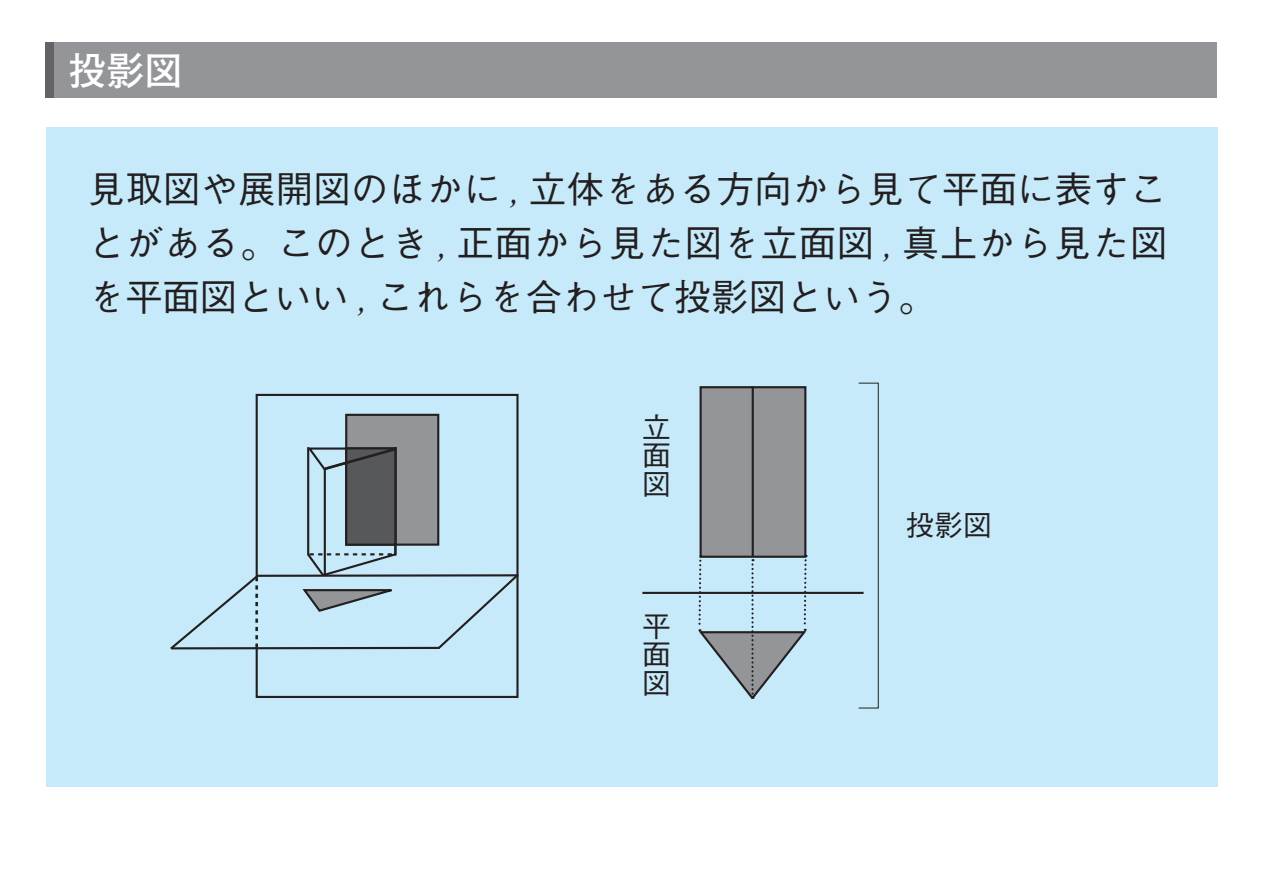
<style>
.page{position:relative;width:1263px;height:893px;background:#fff}
.page>*{position:absolute;margin:0;border:0;box-sizing:border-box;transform-origin:0 0}
.t1{font:700 38.25px "Futo Go B101";color:#fff}
.t2{font:500 37.2px/54.2px "Gothic BBB";letter-spacing:.02em;color:#231f20;text-align:justify}
.t3{font:500 28.65px/28.7px "Gothic BBB";color:#231f20;text-align:justify}
.s1{font-family:"Times New Roman";font-weight:400;font-style:italic}
</style>
<div class="page">
<div style="left:46px;top:43px;width:1171px;height:55px;background:#939598"></div>
<div style="left:46px;top:43px;width:8px;height:55px;background:#636366"></div>
<div style="left:46px;top:128px;width:1171px;height:659px;background:#c6eafa"></div>
<div style="left:701px;top:387px;width:104px;height:170px;background:#939598"></div>
<div style="left:699px;top:386px;width:107px;height:172px;border:2px solid #231f20"></div>
<hr style="left:752px;top:386px;width:2px;height:171px;background:#231f20">
<svg style="left:696px;top:555px;width:112px;height:144px"></svg>
<svg style="left:255px;top:393px;width:264px;height:305px"></svg>
<svg style="left:170px;top:413px;width:349px;height:239px"></svg>
<hr style="left:642px;top:592px;width:221px;height:2px;background:#231f20">
<div style="left:858px;top:383px;width:21px;height:325px;border:1px solid #231f20"></div>
<p class="t1" style="left:68px;top:48px;width:116px">投影図</p>
<p class="t2" style="left:88px;top:163px;width:1080px">見取図や展開図のほかに <span class="s1">,</span> 立体をある方向から見て平面に表すことがある。このとき <span class="s1">,</span> 正面から見た図を立面図 <span class="s1">,</span> 真上から見た図を平面図といい <span class="s1">,</span> これらを合わせて投影図という。</p>
<p class="t3" style="left:642px;top:414px;width:29px">立面図</p>
<p class="t3" style="left:642px;top:612px;width:29px">平面図</p>
<p class="t3" style="left:906px;top:511px;width:88px">投影図</p>
</div>
